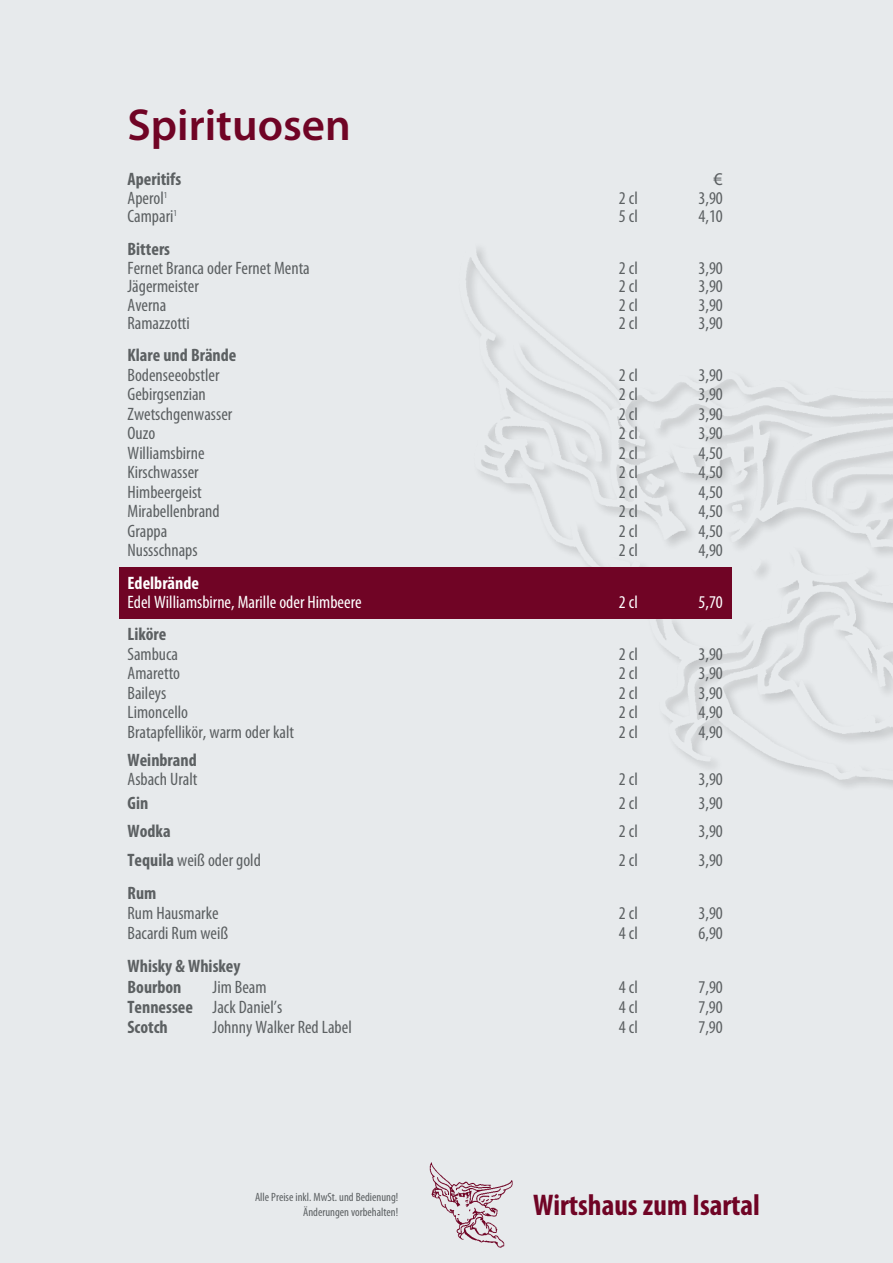
<style>
.page{position:relative;width:893px;height:1263px;background:#e7eaec}
.page>*{position:absolute;margin:0;border:0;box-sizing:border-box;transform-origin:0 0}
.t1{font:600 45px "Myriad Pro";color:#700425}
.t2{font:700 condensed 30px "Myriad Pro";color:#700425}
.t3{font:condensed 18px "Myriad Pro";color:#5c6062}
.t4{font:700 condensed 18px/20.2px "Myriad Pro";color:#5c6062}
.t5{font:condensed 18px "Myriad Pro";color:#fff}
.t6{font:700 condensed 18px "Myriad Pro";color:#fff}
.t7{font:18px "Myriad Pro";color:#5c6062}
.t8{font:condensed 12px/15px "Myriad Pro";color:#5c6062;text-align:right}
.s1{font-weight:700}
</style>
<div class="page">
<img style="left:429px;top:1162px;width:84px;height:85px">
<img style="left:446px;top:249px;width:447px;height:538px">
<div style="left:119px;top:568px;width:612px;height:51px;background:#700425"></div>
<h1 class="t1" style="left:128px;top:100px;width:225px">Spirituosen</h1>
<p class="t4" style="left:128px;top:169px;width:55px">Aperitifs</p>
<p class="t7" style="left:714px;top:168px;width:11px">€</p>
<p class="t3" style="left:128px;top:187px;width:41px">Aperol<sup>1</sup></p>
<p class="t3" style="left:619px;top:187px;width:20px">2 cl</p>
<p class="t3" style="left:699px;top:187px;width:26px">3,90</p>
<p class="t3" style="left:128px;top:205px;width:51px">Campari<sup>1</sup></p>
<p class="t3" style="left:619px;top:205px;width:20px">5 cl</p>
<p class="t3" style="left:699px;top:205px;width:26px">4,10</p>
<p class="t4" style="left:128px;top:239px;width:44px">Bitters</p>
<p class="t3" style="left:128px;top:257px;width:184px">Fernet Branca oder Fernet Menta</p>
<p class="t3" style="left:619px;top:257px;width:20px">2 cl</p>
<p class="t3" style="left:699px;top:257px;width:26px">3,90</p>
<p class="t3" style="left:128px;top:275px;width:73px">Jägermeister</p>
<p class="t3" style="left:619px;top:275px;width:20px">2 cl</p>
<p class="t3" style="left:699px;top:275px;width:26px">3,90</p>
<p class="t3" style="left:128px;top:294px;width:40px">Averna</p>
<p class="t3" style="left:619px;top:294px;width:20px">2 cl</p>
<p class="t3" style="left:699px;top:294px;width:26px">3,90</p>
<p class="t3" style="left:128px;top:312px;width:64px">Ramazzotti</p>
<p class="t3" style="left:619px;top:312px;width:20px">2 cl</p>
<p class="t3" style="left:699px;top:312px;width:26px">3,90</p>
<p class="t4" style="left:128px;top:345px;width:110px">Klare und Brände</p>
<p class="t3" style="left:128px;top:364px;width:93px">Bodenseeobstler</p>
<p class="t3" style="left:619px;top:364px;width:20px">2 cl</p>
<p class="t3" style="left:699px;top:364px;width:26px">3,90</p>
<p class="t3" style="left:128px;top:383px;width:80px">Gebirgsenzian</p>
<p class="t3" style="left:619px;top:383px;width:20px">2 cl</p>
<p class="t3" style="left:699px;top:383px;width:26px">3,90</p>
<p class="t3" style="left:128px;top:403px;width:106px">Zwetschgenwasser</p>
<p class="t3" style="left:619px;top:403px;width:20px">2 cl</p>
<p class="t3" style="left:699px;top:403px;width:26px">3,90</p>
<p class="t3" style="left:128px;top:422px;width:29px">Ouzo</p>
<p class="t3" style="left:619px;top:422px;width:20px">2 cl</p>
<p class="t3" style="left:699px;top:422px;width:26px">3,90</p>
<p class="t3" style="left:128px;top:442px;width:78px">Williamsbirne</p>
<p class="t3" style="left:619px;top:442px;width:20px">2 cl</p>
<p class="t3" style="left:699px;top:442px;width:26px">4,50</p>
<p class="t3" style="left:128px;top:461px;width:73px">Kirschwasser</p>
<p class="t3" style="left:619px;top:461px;width:20px">2 cl</p>
<p class="t3" style="left:699px;top:461px;width:26px">4,50</p>
<p class="t3" style="left:128px;top:481px;width:76px">Himbeergeist</p>
<p class="t3" style="left:619px;top:481px;width:20px">2 cl</p>
<p class="t3" style="left:699px;top:481px;width:26px">4,50</p>
<p class="t3" style="left:128px;top:500px;width:94px">Mirabellenbrand</p>
<p class="t3" style="left:619px;top:500px;width:20px">2 cl</p>
<p class="t3" style="left:699px;top:500px;width:26px">4,50</p>
<p class="t3" style="left:128px;top:520px;width:41px">Grappa</p>
<p class="t3" style="left:619px;top:520px;width:20px">2 cl</p>
<p class="t3" style="left:699px;top:520px;width:26px">4,50</p>
<p class="t3" style="left:128px;top:539px;width:72px">Nussschnaps</p>
<p class="t3" style="left:619px;top:539px;width:20px">2 cl</p>
<p class="t3" style="left:699px;top:539px;width:26px">4,90</p>
<p class="t6" style="left:128px;top:571px;width:73px">Edelbrände</p>
<p class="t5" style="left:128px;top:591px;width:236px">Edel Williamsbirne, Marille oder Himbeere</p>
<p class="t5" style="left:619px;top:591px;width:20px">2 cl</p>
<p class="t5" style="left:699px;top:591px;width:26px">5,70</p>
<p class="t4" style="left:128px;top:624px;width:40px">Liköre</p>
<p class="t3" style="left:128px;top:643px;width:52px">Sambuca</p>
<p class="t3" style="left:619px;top:643px;width:20px">2 cl</p>
<p class="t3" style="left:699px;top:643px;width:26px">3,90</p>
<p class="t3" style="left:128px;top:662px;width:54px">Amaretto</p>
<p class="t3" style="left:619px;top:662px;width:20px">2 cl</p>
<p class="t3" style="left:699px;top:662px;width:26px">3,90</p>
<p class="t3" style="left:128px;top:682px;width:40px">Baileys</p>
<p class="t3" style="left:619px;top:682px;width:20px">2 cl</p>
<p class="t3" style="left:699px;top:682px;width:26px">3,90</p>
<p class="t3" style="left:128px;top:701px;width:62px">Limoncello</p>
<p class="t3" style="left:619px;top:701px;width:20px">2 cl</p>
<p class="t3" style="left:699px;top:701px;width:26px">4,90</p>
<p class="t3" style="left:128px;top:721px;width:168px">Bratapfellikör, warm oder kalt</p>
<p class="t3" style="left:619px;top:721px;width:20px">2 cl</p>
<p class="t3" style="left:699px;top:721px;width:26px">4,90</p>
<p class="t4" style="left:128px;top:749px;width:71px">Weinbrand</p>
<p class="t3" style="left:128px;top:768px;width:71px">Asbach Uralt</p>
<p class="t3" style="left:619px;top:768px;width:20px">2 cl</p>
<p class="t3" style="left:699px;top:768px;width:26px">3,90</p>
<p class="t4" style="left:128px;top:793px;width:22px">Gin</p>
<p class="t3" style="left:619px;top:792px;width:20px">2 cl</p>
<p class="t3" style="left:699px;top:792px;width:26px">3,90</p>
<p class="t4" style="left:128px;top:821px;width:45px">Wodka</p>
<p class="t3" style="left:619px;top:820px;width:20px">2 cl</p>
<p class="t3" style="left:699px;top:820px;width:26px">3,90</p>
<p class="t3" style="left:128px;top:849px;width:135px"><span class="s1">Tequila</span> weiß oder gold</p>
<p class="t3" style="left:619px;top:849px;width:20px">2 cl</p>
<p class="t3" style="left:699px;top:849px;width:26px">3,90</p>
<p class="t4" style="left:128px;top:882px;width:30px">Rum</p>
<p class="t3" style="left:128px;top:902px;width:93px">Rum Hausmarke</p>
<p class="t3" style="left:619px;top:902px;width:20px">2 cl</p>
<p class="t3" style="left:699px;top:902px;width:26px">3,90</p>
<p class="t3" style="left:128px;top:922px;width:102px">Bacardi Rum weiß</p>
<p class="t3" style="left:619px;top:922px;width:20px">4 cl</p>
<p class="t3" style="left:699px;top:922px;width:26px">6,90</p>
<p class="t4" style="left:128px;top:956px;width:114px">Whisky &amp; Whiskey<br>Bourbon</p>
<p class="t3" style="left:213px;top:976px;width:56px">Jim Beam</p>
<p class="t3" style="left:619px;top:976px;width:20px">4 cl</p>
<p class="t3" style="left:699px;top:976px;width:26px">7,90</p>
<p class="t3" style="left:128px;top:996px;width:156px"><span class="s1">Tennessee</span> Jack Daniel’s</p>
<p class="t3" style="left:619px;top:996px;width:20px">4 cl</p>
<p class="t3" style="left:699px;top:996px;width:26px">7,90</p>
<p class="t4" style="left:128px;top:1017px;width:42px">Scotch</p>
<p class="t3" style="left:213px;top:1016px;width:141px">Johnny Walker Red Label</p>
<p class="t3" style="left:619px;top:1016px;width:20px">4 cl</p>
<p class="t3" style="left:698px;top:1016px;width:26px">7,90</p>
<p class="t8" style="left:255px;top:1189px;width:145px">Alle Preise inkl. MwSt. und Bedienung!<br>Änderungen vorbehalten!</p>
<h2 class="t2" style="left:533px;top:1186px;width:228px">Wirtshaus zum Isartal</h2>
</div>
